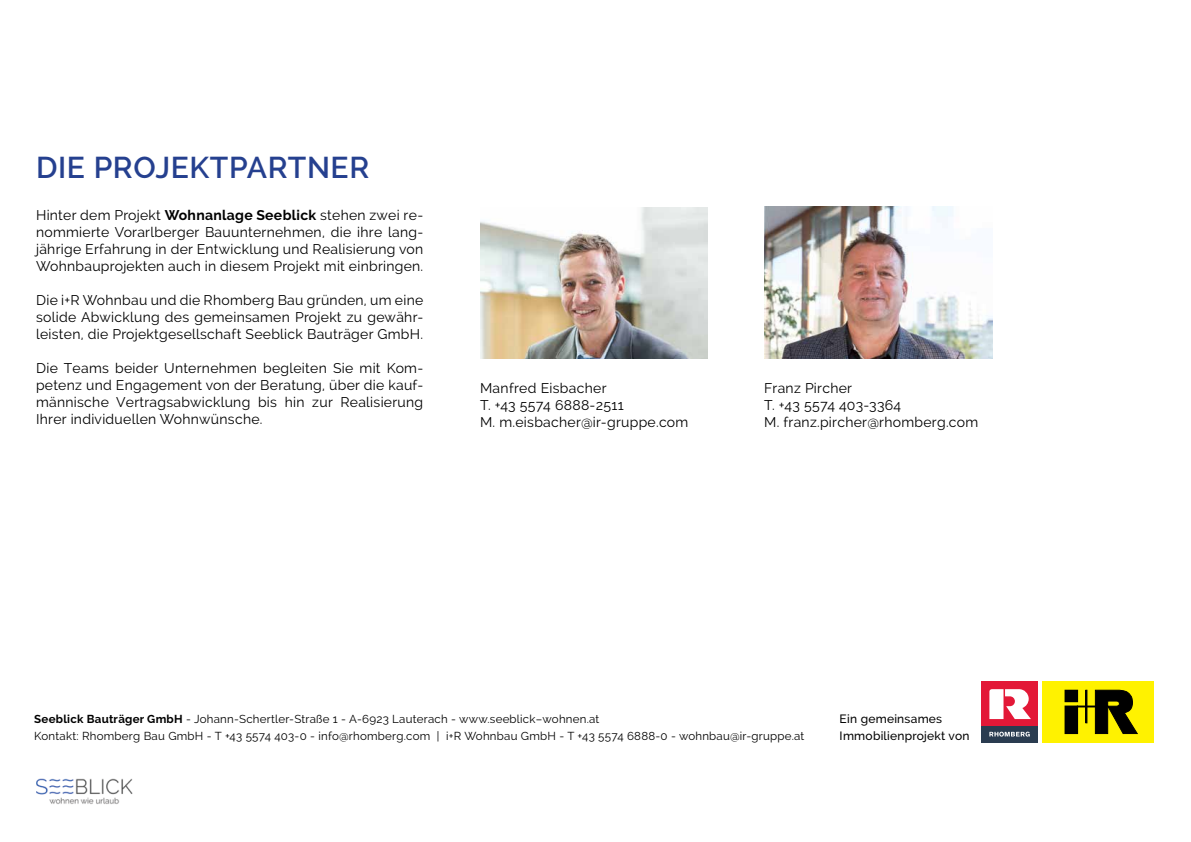
<style>
.page{position:relative;width:1191px;height:842px;background:#fff}
.page>*{position:absolute;margin:0;border:0;box-sizing:border-box;transform-origin:0 0}
.t1{font:600 30px "Raleway";letter-spacing:.02em;color:#25408f}
.t2{font:14px/17px "Raleway";letter-spacing:.02em;color:#000;text-align:justify}
.t3{font:500 12px/17px "Raleway";letter-spacing:.02em;color:#000}
.t4{font:11.5px/17px "Raleway";letter-spacing:.02em;color:#000}
.s1{font-weight:700}
</style>
<div class="page">
<img style="left:36px;top:778px;width:96px;height:26px">
<img style="left:480px;top:208px;width:227px;height:150px">
<img style="left:764px;top:207px;width:228px;height:151px">
<div style="left:981px;top:725px;width:56px;height:18px;background:#2a3c50"></div>
<div style="left:981px;top:681px;width:56px;height:44px;background:#e31837"></div>
<svg style="left:989px;top:689px;width:42px;height:30px"></svg>
<svg style="left:989px;top:732px;width:40px;height:5px"></svg>
<div style="left:1042px;top:681px;width:111px;height:62px;background:#fff200"></div>
<div style="left:1065px;top:690px;width:12px;height:12px;background:#000"></div>
<div style="left:1065px;top:706px;width:12px;height:27px;background:#000"></div>
<svg style="left:1077px;top:690px;width:60px;height:44px"></svg>
<div style="left:1085px;top:690px;width:2px;height:33px;border:1px solid #000"></div>
<h1 class="t1" style="left:36px;top:150px;width:335px">DIE PROJEKTPARTNER</h1>
<p class="t2" style="left:36px;top:206px;width:389px">Hinter dem Projekt <span class="s1">Wohnanlage Seeblick</span> stehen zwei re&shy;nommierte Vorarlberger Bauunternehmen, die ihre lang&shy;jährige Erfahrung in der Entwicklung und Realisierung von Wohnbauprojekten auch in diesem Projekt mit einbringen.</p>
<p class="t2" style="left:36px;top:291px;width:389px">Die i+R Wohnbau und die Rhomberg Bau gründen, um eine solide Abwicklung des gemeinsamen Projekt zu gewähr&shy;leisten, die Projektgesellschaft Seeblick Bauträger GmbH.</p>
<p class="t2" style="left:36px;top:359px;width:389px">Die Teams beider Unternehmen begleiten Sie mit Kom&shy;petenz und Engagement von der Beratung, über die kauf&shy;männische Vertragsabwicklung bis hin zur Realisierung Ihrer individuellen Wohnwünsche.</p>
<p class="t2" style="left:480px;top:379px;width:210px;text-align:left">Manfred Eisbacher<br>T. +43 5574 6888-2511<br>M. m.eisbacher@ir-gruppe.com</p>
<p class="t2" style="left:764px;top:379px;width:216px;text-align:left">Franz Pircher<br>T. +43 5574 403-3364<br>M. franz.pircher@rhomberg.com</p>
<p class="t4" style="left:34px;top:710px;width:771px"><span class="s1">Seeblick Bauträger GmbH</span> - Johann-Schertler-Straße 1 - A-6923 Lauterach - www.seeblick–wohnen.at<br>Kontakt: Rhomberg Bau GmbH - T +43 5574 403-0 - info@rhomberg.com | i+R Wohnbau GmbH - T +43 5574 6888-0 - wohnbau@ir-gruppe.at</p>
<p class="t3" style="left:839px;top:710px;width:131px">Ein gemeinsames<br>Immobilienprojekt von</p>
</div>
